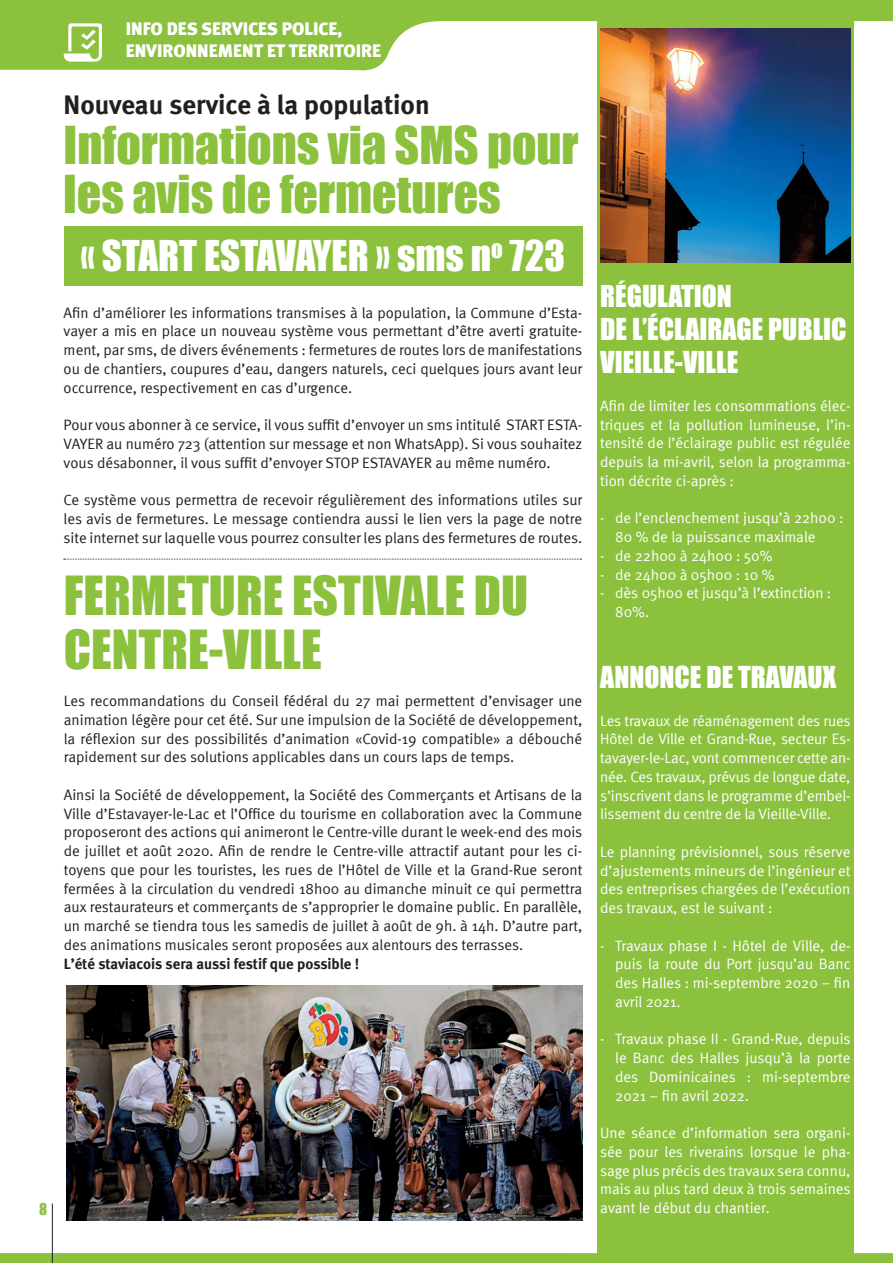
<style>
.page{position:relative;width:893px;height:1263px;background:#fff}
.page>*{position:absolute;margin:0;border:0;box-sizing:border-box;transform-origin:0 0}
.t1{font:49.5px/54px "Impact";color:#8cc13e}
.t2{font:48px/49.5px "Impact";color:#8cc13e}
.t3{font:39px "Impact";color:#fff}
.t4{font:27.75px/33.3px "Impact";color:#fff}
.t5{font:700 27px "Meta";color:#231f20}
.t6{font:18px/21.6px "Meta Black LF";color:#fff}
.t7{font:15px/18.8px "Meta Normal";color:#231f20;text-align:justify}
.t8{font:15px/18.8px "Meta Normal";color:#fff;text-align:justify}
.t9{font:15px "Meta Bold LF";letter-spacing:-.005em;color:#231f20}
.t10{font:15px "Impact";color:#8cc13e}
</style>
<div class="page">
<div style="left:597px;top:17px;width:256px;height:1246px;background:#8cc13e"></div>
<svg style="left:0;top:1220px;width:893px;height:43px"></svg>
<svg style="left:0;top:0;width:893px;height:70px;fill:#8cc13e"></svg>
<svg style="left:327px;top:0;width:114px;height:70px"></svg>
<hr style="left:52px;top:1203px;width:1px;height:60px;background:#231f20">
<div style="left:64px;top:226px;width:518px;height:60px;background:#8cc13e"></div>
<svg style="left:64px;top:559px;width:517px;height:1px"></svg>
<img style="left:66px;top:985px;width:516px;height:235px">
<img style="left:600px;top:29px;width:250px;height:234px">
<svg style="left:64px;top:23px;width:38px;height:39px"></svg>
<p class="t6" style="left:126px;top:18px;width:257px">INFO DES SERVICES POLICE,<br>ENVIRONNEMENT ET TERRITOIRE</p>
<h3 class="t5" style="left:64px;top:89px;width:368px">Nouveau service à la population</h3>
<h2 class="t2" style="left:64px;top:119px;width:517px">Informations via SMS pour les avis de fermetures</h2>
<h3 class="t3" style="left:80px;top:225px;width:486px">« START ESTAVAYER » sms n<sup>o</sup> 723</h3>
<p class="t7" style="left:64px;top:303px;width:520px">Afin d’améliorer les informations transmises à la population, la Commune d’Esta&shy;vayer a mis en place un nouveau système vous permettant d’être averti gratuite&shy;ment, par sms, de divers événements : fermetures de routes lors de manifestations ou de chantiers, coupures d’eau, dangers naturels, ceci quelques jours avant leur occurrence, respectivement en cas d’urgence.</p>
<p class="t7" style="left:64px;top:415px;width:520px">Pour vous abonner à ce service, il vous suffit d’envoyer un sms intitulé START ESTA-VAYER au numéro 723 (attention sur message et non WhatsApp). Si vous souhaitez vous désabonner, il vous suffit d’envoyer STOP ESTAVAYER au même numéro.</p>
<p class="t7" style="left:64px;top:490px;width:520px">Ce système vous permettra de recevoir régulièrement des informations utiles sur les avis de fermetures. Le message contiendra aussi le lien vers la page de notre site internet sur laquelle vous pourrez consulter les plans des fermetures de routes.</p>
<h1 class="t1" style="left:64px;top:567px;width:466px">FERMETURE ESTIVALE DU<br>CENTRE-VILLE</h1>
<p class="t7" style="left:64px;top:691px;width:520px">Les recommandations du Conseil fédéral du 27 mai permettent d’envisager une animation légère pour cet été. Sur une impulsion de la Société de développement, la réflexion sur des possibilités d’animation «Covid-19 compatible» a débouché rapidement sur des solutions applicables dans un cours laps de temps.</p>
<p class="t7" style="left:64px;top:785px;width:520px">Ainsi la Société de développement, la Société des Commerçants et Artisans de la Ville d’Estavayer-le-Lac et l’Office du tourisme en collaboration avec la Commune proposeront des actions qui animeront le Centre-ville durant le week-end des mois de juillet et août 2020. Afin de rendre le Centre-ville attractif autant pour les ci&shy;toyens que pour les touristes, les rues de l’Hôtel de Ville et la Grand-Rue seront fermées à la circulation du vendredi 18h00 au dimanche minuit ce qui permettra aux restaurateurs et commerçants de s’approprier le domaine public. En parallèle, un marché se tiendra tous les samedis de juillet à août de 9h. à 14h. D’autre part, des animations musicales seront proposées aux alentours des terrasses.</p>
<p class="t9" style="left:64px;top:954px;width:297px">L’été staviacois sera aussi festif que possible !</p>
<p class="t10" style="left:39px;top:1198px;width:10px">8</p>
<h3 class="t4" style="left:600px;top:279px;width:248px">RÉGULATION<br>DE L’ÉCLAIRAGE PUBLIC<br>VIEILLE-VILLE</h3>
<p class="t8" style="left:600px;top:396px;width:252px">Afin de limiter les consommations élec&shy;triques et la pollution lumineuse, l’in&shy;tensité de l’éclairage public est régulée depuis la mi-avril, selon la programma&shy;tion décrite ci-après :</p>
<p class="t8" style="left:615px;top:509px;width:230px;text-indent:-15px">- de l’enclenchement jusqu’à 22h00 :<br>80 % de la puissance maximale</p>
<p class="t8" style="left:600px;top:546px;width:174px">- de 22h00 à 24h00 : 50%</p>
<p class="t8" style="left:600px;top:565px;width:176px">- de 24h00 à 05h00 : 10 %</p>
<p class="t8" style="left:615px;top:584px;width:218px;text-indent:-15px">- dès 05h00 et jusqu’à l’extinction :<br>80%.</p>
<h3 class="t4" style="left:600px;top:660px;width:237px">ANNONCE DE TRAVAUX</h3>
<p class="t8" style="left:600px;top:711px;width:252px">Les travaux de réaménagement des rues Hôtel de Ville et Grand-Rue, secteur Es&shy;tavayer-le-Lac, vont commencer cette an&shy;née. Ces travaux, prévus de longue date, s’inscrivent dans le programme d’embel&shy;lissement du centre de la Vieille-Ville.</p>
<p class="t8" style="left:600px;top:842px;width:252px">Le planning prévisionnel, sous réserve d’ajustements mineurs de l’ingénieur et des entreprises chargées de l’exécution des travaux, est le suivant :</p>
<p class="t8" style="left:615px;top:936px;width:237px;text-indent:-15px">- Travaux phase I - Hôtel de Ville, de&shy;puis la route du Port jusqu’au Banc des Halles : mi-septembre 2020 – fin avril 2021.</p>
<p class="t8" style="left:615px;top:1029px;width:237px;text-indent:-15px">- Travaux phase II - Grand-Rue, depuis le Banc des Halles jusqu’à la porte des Dominicaines : mi-septembre 2021 – fin avril 2022.</p>
<p class="t8" style="left:600px;top:1123px;width:252px">Une séance d’information sera organi&shy;sée pour les riverains lorsque le pha&shy;sage plus précis des travaux sera connu, mais au plus tard deux à trois semaines avant le début du chantier.</p>
</div>
